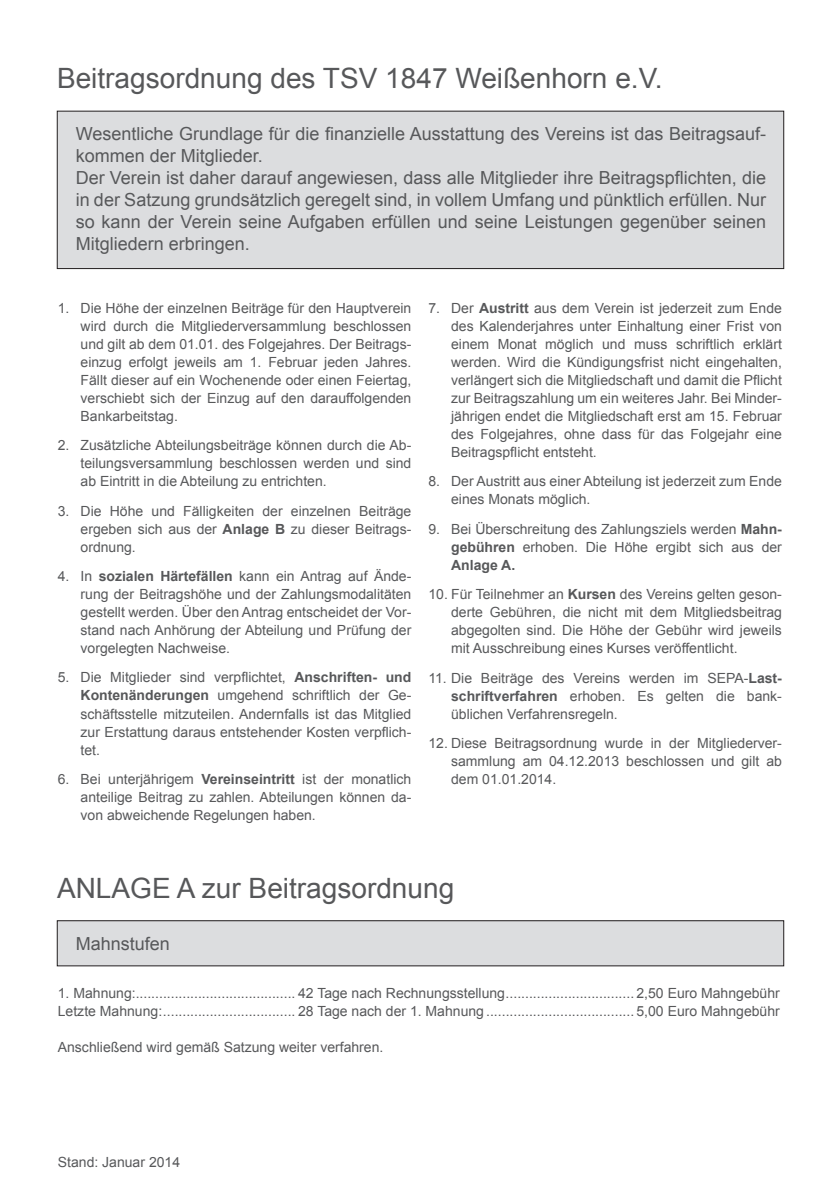
<style>
.page{position:relative;width:840px;height:1191px;background:#fff}
.page>*{position:absolute;margin:0;border:0;box-sizing:border-box;transform-origin:0 0}
.t1{font:28px "Arial";color:#57585a}
.t2{font:18px/22px "Arial";color:#57585a}
.t3{font:14px/18px "Arial";color:#57585a;text-align:justify}
.s1{font-weight:700}
</style>
<div class="page">
<div style="left:57px;top:111px;width:726px;height:157px;background:#dcdddf"></div>
<div style="left:57px;top:111px;width:726px;height:158px;border:1px solid #231f20"></div>
<div style="left:57px;top:920px;width:726px;height:46px;background:#dcdddf"></div>
<div style="left:57px;top:920px;width:726px;height:46px;border:1px solid #231f20"></div>
<h1 class="t1" style="left:57px;top:60px;width:606px">Beitragsordnung des TSV 1847 Weißenhorn e.V.</h1>
<p class="t2" style="left:76px;top:123px;width:691px">Wesentliche Grundlage für die finanzielle Ausstattung des Vereins ist das Beitragsauf&shy;kommen der Mitglieder.<br>Der Verein ist daher darauf angewiesen, dass alle Mitglieder ihre Beitragspflichten, die in der Satzung grundsätzlich geregelt sind, in vollem Umfang und pünktlich erfüllen. Nur so kann der Verein seine Aufgaben erfüllen und seine Leistungen gegenüber seinen Mitgliedern erbringen.</p>
<p class="t3" style="left:80px;top:299px;width:332px;text-indent:-23px">1. Die Höhe der einzelnen Beiträge für den Hauptverein wird durch die Mitgliederversammlung beschlossen und gilt ab dem 01.01. des Folgejahres. Der Beitrags&shy;einzug erfolgt jeweils am 1. Februar jeden Jahres.<br>Fällt dieser auf ein Wochenende oder einen Feiertag, verschiebt sich der Einzug auf den darauffolgenden Bankarbeitstag.</p>
<p class="t3" style="left:80px;top:436px;width:332px;text-indent:-23px">2. Zusätzliche Abteilungsbeiträge können durch die Ab&shy;teilungsversammlung beschlossen werden und sind ab Eintritt in die Abteilung zu entrichten.</p>
<p class="t3" style="left:80px;top:502px;width:332px;text-indent:-23px">3. Die Höhe und Fälligkeiten der einzelnen Beiträge ergeben sich aus der <span class="s1">Anlage B</span> zu dieser Beitrags&shy;ordnung.</p>
<p class="t3" style="left:80px;top:567px;width:332px;text-indent:-23px">4. In <span class="s1">sozialen Härtefällen</span> kann ein Antrag auf Ände&shy;rung der Beitragshöhe und der Zahlungsmodalitäten gestellt werden. Über den Antrag entscheidet der Vor&shy;stand nach Anhörung der Abteilung und Prüfung der vorgelegten Nachweise.</p>
<p class="t3" style="left:80px;top:668px;width:332px;text-indent:-23px">5. Die Mitglieder sind verpflichtet, <span class="s1">Anschriften- und Kontenänderungen</span> umgehend schriftlich der Ge&shy;schäftsstelle mitzuteilen. Andernfalls ist das Mitglied zur Erstattung daraus entstehender Kosten verpflich&shy;tet.</p>
<p class="t3" style="left:80px;top:770px;width:332px;text-indent:-23px">6. Bei unterjährigem <span class="s1">Vereinseintritt</span> ist der monatlich anteilige Beitrag zu zahlen. Abteilungen können da&shy;von abweichende Regelungen haben.</p>
<p class="t3" style="left:451px;top:299px;width:332px;text-indent:-23px">7. Der <span class="s1">Austritt</span> aus dem Verein ist jederzeit zum Ende des Kalenderjahres unter Einhaltung einer Frist von einem Monat möglich und muss schriftlich erklärt werden. Wird die Kündigungsfrist nicht eingehalten, verlängert sich die Mitgliedschaft und damit die Pflicht zur Beitragszahlung um ein weiteres Jahr. Bei Minder&shy;jährigen endet die Mitgliedschaft erst am 15. Februar des Folgejahres, ohne dass für das Folgejahr eine Beitragspflicht entsteht.</p>
<p class="t3" style="left:451px;top:473px;width:332px;text-indent:-23px">8. Der Austritt aus einer Abteilung ist jederzeit zum Ende eines Monats möglich.</p>
<p class="t3" style="left:451px;top:520px;width:332px;text-indent:-23px">9. Bei Überschreitung des Zahlungsziels werden <span class="s1">Mahn&shy;gebühren</span> erhoben. Die Höhe ergibt sich aus der <span class="s1">Anlage A.</span></p>
<p class="t3" style="left:451px;top:585px;width:332px;text-indent:-23px">10. Für Teilnehmer an <span class="s1">Kursen</span> des Vereins gelten geson&shy;derte Gebühren, die nicht mit dem Mitgliedsbeitrag abgegolten sind. Die Höhe der Gebühr wird jeweils mit Ausschreibung eines Kurses veröffentlicht.</p>
<p class="t3" style="left:451px;top:669px;width:332px;text-indent:-23px">11. Die Beiträge des Vereins werden im SEPA-<span class="s1">Last&shy;schriftverfahren</span> erhoben. Es gelten die bank&shy;üblichen Verfahrensregeln.</p>
<p class="t3" style="left:451px;top:734px;width:332px;text-indent:-23px">12. Diese Beitragsordnung wurde in der Mitgliederver&shy;sammlung am 04.12.2013 beschlossen und gilt ab dem 01.01.2014.</p>
<h1 class="t1" style="left:57px;top:870px;width:398px">ANLAGE A zur Beitragsordnung</h1>
<p class="t2" style="left:76px;top:932px;width:96px">Mahnstufen</p>
<p class="t3" style="left:58px;top:983px;width:723px">1. Mahnung:......................................... 42 Tage nach Rechnungsstellung................................. 2,50 Euro Mahngebühr<br>Letzte Mahnung:.................................. 28 Tage nach der 1. Mahnung ...................................... 5,00 Euro Mahngebühr</p>
<p class="t3" style="left:58px;top:1037px;width:327px">Anschließend wird gemäß Satzung weiter verfahren.</p>
<p class="t3" style="left:58px;top:1153px;width:124px">Stand: Januar 2014</p>
</div>
